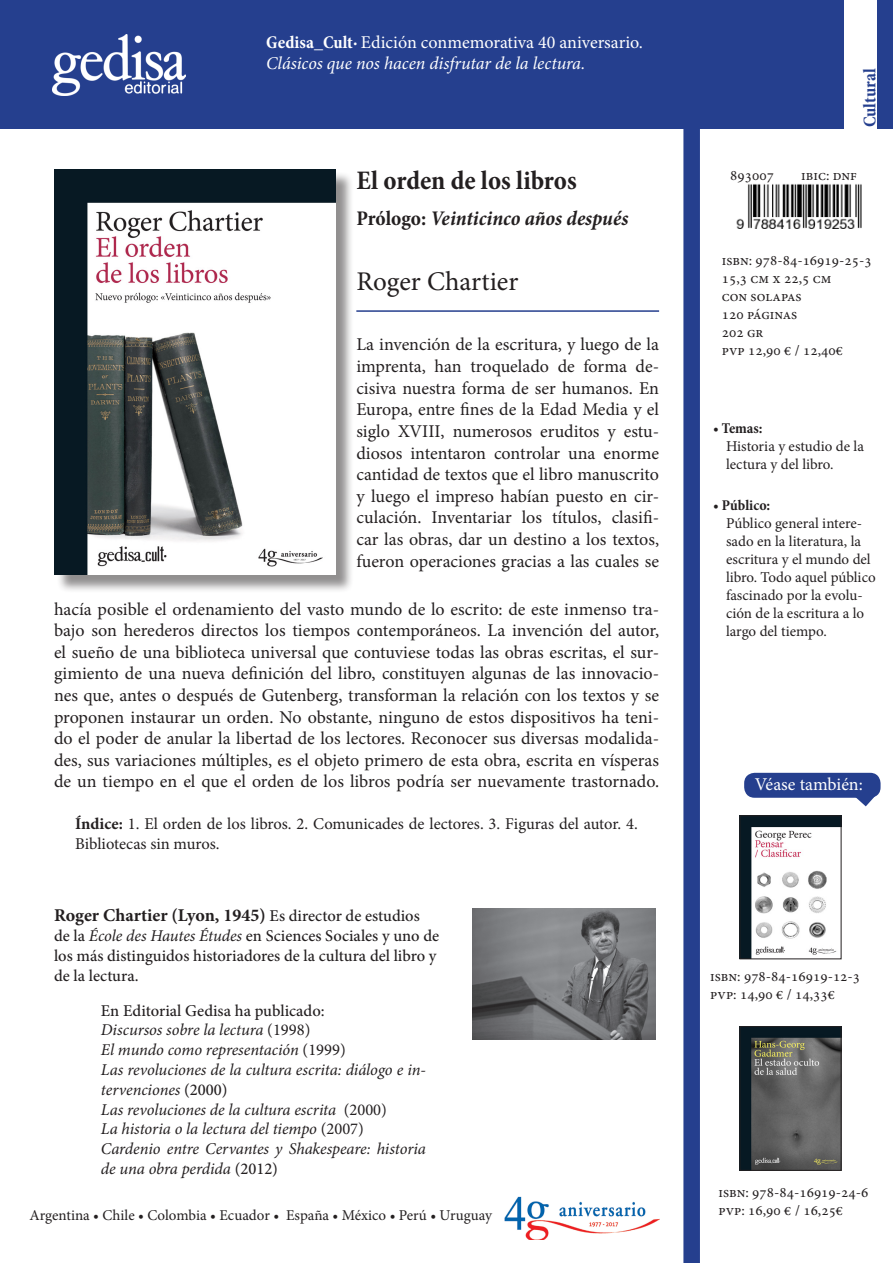
<style>
.page{position:relative;width:893px;height:1263px;background:#fff}
.page>*{position:absolute;margin:0;border:0;box-sizing:border-box;transform-origin:0 0}
.t1{font:700 condensed 27px "Minion Pro";color:#231f20}
.t2{font:27px "Minion Pro";color:#231f20}
.t3{font:italic 700 condensed 21px "Minion Pro";letter-spacing:-.005em;color:#231f20}
.Texto_bruto{font:18px/21.6px "Minion Pro";color:#231f20;text-align:justify}
.t4{font:18px "Minion Pro";color:#fff}
.t5{font:italic 18px "Minion Pro";letter-spacing:-.005em;color:#fff}
.Autores{font:700 18px "Minion Pro";color:#231f20}
.Clasificación{font:700 condensed 18px "Minion Pro";color:#253f8e}
.Títulos_Gedisa{font:italic 16.5px/19.8px "Minion Pro";letter-spacing:-.005em;color:#231f20}
.Autores-2{font:500 16.5px/19.8px "Minion Pro";color:#231f20}
.Indice{font:italic 16.5px "Minion Pro";letter-spacing:-.005em;color:#231f20}
.Indice-2{font:16.5px/19.8px "Minion Pro";color:#231f20}
.Títulos_Gedisa-2{font:500 16.5px "Minion Pro";color:#231f20}
.Conceptos{font:15px/18px "Minion Pro";color:#231f20}
.Datos_técnicos{font:15px "Minion Pro";color:#231f20}
.Temas_y_público{font:700 condensed 15px "Minion Pro";color:#231f20}
.s1{font-weight:700;font-stretch:condensed}
.s2{font-weight:700;font-style:normal;font-stretch:condensed;color:#253f8e}
.s3{font-style:normal}
.s4{font-weight:700}
.s5{font-weight:500;font-size:16.5px}
.s6{font-weight:400;font-style:italic}
.s7{font-weight:500;font-style:normal}
</style>
<div class="page">
<div style="left:0;top:0;width:893px;height:128px;background:#253f8e"></div>
<div style="left:844px;top:0;width:33px;height:129px;background:#fff"></div>
<img style="left:504px;top:1196px;width:155px;height:43px">
<div style="left:56px;top:172px;width:298px;height:421px;background:#231f20;opacity:.5"></div>
<img style="left:54px;top:169px;width:281px;height:406px">
<svg style="left:856px;top:775px;width:23px;height:31px"></svg>
<div style="left:744px;top:773px;width:136px;height:25px;background:#253f8e;border-radius:10px"></div>
<hr style="left:356px;top:310px;width:303px;height:2px;background:#253f8e">
<img style="left:473px;top:908px;width:183px;height:131px">
<img style="left:741px;top:1028px;width:98px;height:141px">
<div style="left:739px;top:1026px;width:102px;height:145px;border:1px solid #231f20"></div>
<img style="left:741px;top:817px;width:98px;height:140px">
<div style="left:739px;top:815px;width:102px;height:144px;border:1px solid #231f20"></div>
<div style="left:683px;top:120px;width:17px;height:1143px;background:#253f8e"></div>
<img style="left:53px;top:34px;width:133px;height:61px">
<img style="left:736px;top:184px;width:126px;height:45px">
<p class="t4" style="left:266px;top:30px;width:378px"><span class="s1">Gedisa_Cult·</span> Edición conmemorativa 40 aniversario.</p>
<p class="t5" style="left:266px;top:51px;width:441px">Clásicos que nos hacen disfrutar de la lectura. <span class="s2">–Pedro Piqueras</span></p>
<p class="Clasificación" style="left:857px;top:127px;width:60px;rotate:-90deg">Cultural</p>
<p class="t1" style="left:356px;top:162px;width:222px">El orden de los libros</p>
<p class="t3" style="left:356px;top:204px;width:274px"><span class="s3">Prólogo:</span> Veinticinco años después</p>
<p class="t2" style="left:356px;top:263px;width:164px">Roger Chartier</p>
<p class="Texto_bruto" style="left:356px;top:334px;width:304px">La invención de la escritura, y luego de la</p>
<p class="Texto_bruto" style="left:356px;top:356px;width:304px">imprenta, han troquelado de forma de&shy;cisiva nuestra forma de ser humanos. En</p>
<p class="Texto_bruto" style="left:356px;top:399px;width:304px">Europa, entre fines de la Edad Media y el</p>
<p class="Texto_bruto" style="left:356px;top:420px;width:304px">siglo XVIII, numerosos eruditos y estu&shy;diosos intentaron controlar una enorme cantidad de textos que el libro manuscrito y luego el impreso habían puesto en cir&shy;culación. Inventariar los títulos, clasifi&shy;car las obras, dar un destino a los textos, fueron operaciones gracias a las cuales se</p>
<p class="Texto_bruto" style="left:54px;top:598px;width:607px">hacía posible el ordenamiento del vasto mundo de lo escrito: de este inmenso tra&shy;bajo son herederos directos los tiempos contemporáneos. La invención del autor, el sueño de una biblioteca universal que contuviese todas las obras escritas, el sur&shy;gimiento de una nueva definición del libro, constituyen algunas de las innovacio&shy;nes que, antes o después de Gutenberg, transforman la relación con los textos y se proponen instaurar un orden. No obstante, ninguno de estos dispositivos ha teni&shy;do el poder de anular la libertad de los lectores. Reconocer sus diversas modalida&shy;des, sus variaciones múltiples, es el objeto primero de esta obra, escrita en vísperas de un tiempo en el que el orden de los libros podría ser nuevamente trastornado.</p>
<p class="Indice-2" style="left:75px;top:814px;width:564px"><span class="s4">Índice:</span> 1. El orden de los libros. 2. Comunicades de lectores. 3. Figuras del autor. 4.<br>Bibliotecas sin muros.</p>
<p class="Conceptos" style="left:730px;top:167px;width:45px">893007</p>
<p class="Conceptos" style="left:801px;top:167px;width:57px">ibic: dnf</p>
<p class="Datos_técnicos" style="left:722px;top:250px;width:151px">isbn: 978-84-16919-25-3</p>
<p class="Datos_técnicos" style="left:722px;top:268px;width:111px">15,3 cm x 22,5 cm</p>
<p class="Datos_técnicos" style="left:722px;top:286px;width:81px">con solapas</p>
<p class="Datos_técnicos" style="left:722px;top:304px;width:77px">120 páginas</p>
<p class="Datos_técnicos" style="left:722px;top:322px;width:43px">202 gr</p>
<p class="Datos_técnicos" style="left:722px;top:340px;width:123px">pvp 12,90 € / 12,40€</p>
<p class="Temas_y_público" style="left:713px;top:418px;width:51px">• Temas:</p>
<p class="Conceptos" style="left:726px;top:438px;width:139px">Historia y estudio de la lectura y del libro.</p>
<p class="Temas_y_público" style="left:713px;top:495px;width:59px">• Público:</p>
<p class="Conceptos" style="left:726px;top:514px;width:151px">Público general intere&shy;sado en la literatura, la escritura y el mundo del libro. Todo aquel público fascinado por la evolu&shy;ción de la escritura a lo largo del tiempo.</p>
<p class="t4" style="left:755px;top:772px;width:110px">Véase también:</p>
<p class="Autores" style="left:54px;top:903px;width:367px">Roger Chartier (Lyon, 1945) <span class="s5">Es director de estudios</span></p>
<p class="Autores-2" style="left:54px;top:926px;width:387px">de la <span class="s6">École des Hautes Études</span> en Sciences Sociales y uno de los más distinguidos historiadores de la cultura del libro y de la lectura.</p>
<p class="Títulos_Gedisa-2" style="left:101px;top:999px;width:225px">En Editorial Gedisa ha publicado:</p>
<p class="Indice" style="left:101px;top:1019px;width:211px">Discursos sobre la lectura <span class="s3">(1998)</span></p>
<p class="Indice" style="left:101px;top:1038px;width:246px">El mundo como representación <span class="s3">(1999)</span></p>
<p class="Títulos_Gedisa" style="left:101px;top:1060px;width:327px">Las revoluciones de la cultura escrita: diálogo e in&shy;tervenciones <span class="s7">(2000)</span></p>
<p class="Indice" style="left:101px;top:1098px;width:287px">Las revoluciones de la cultura escrita <span class="s3">(2000)</span></p>
<p class="Títulos_Gedisa" style="left:101px;top:1119px;width:265px">La historia o la lectura del tiempo <span class="s3">(2007)</span></p>
<p class="Títulos_Gedisa" style="left:101px;top:1139px;width:327px">Cardenio entre Cervantes y Shakespeare: historia de una obra perdida <span class="s7">(2012)</span></p>
<p class="Conceptos" style="left:29px;top:1206px;width:464px">Argentina • Chile • Colombia • Ecuador • España • México • Perú • Uruguay</p>
<p class="Datos_técnicos" style="left:710px;top:966px;width:151px">isbn: 978-84-16919-12-3</p>
<p class="Datos_técnicos" style="left:710px;top:984px;width:126px">pvp: 14,90 € / 14,33€</p>
<p class="Datos_técnicos" style="left:718px;top:1182px;width:151px">isbn: 978-84-16919-24-6</p>
<p class="Datos_técnicos" style="left:718px;top:1200px;width:126px">pvp: 16,90 € / 16,25€</p>
</div>
